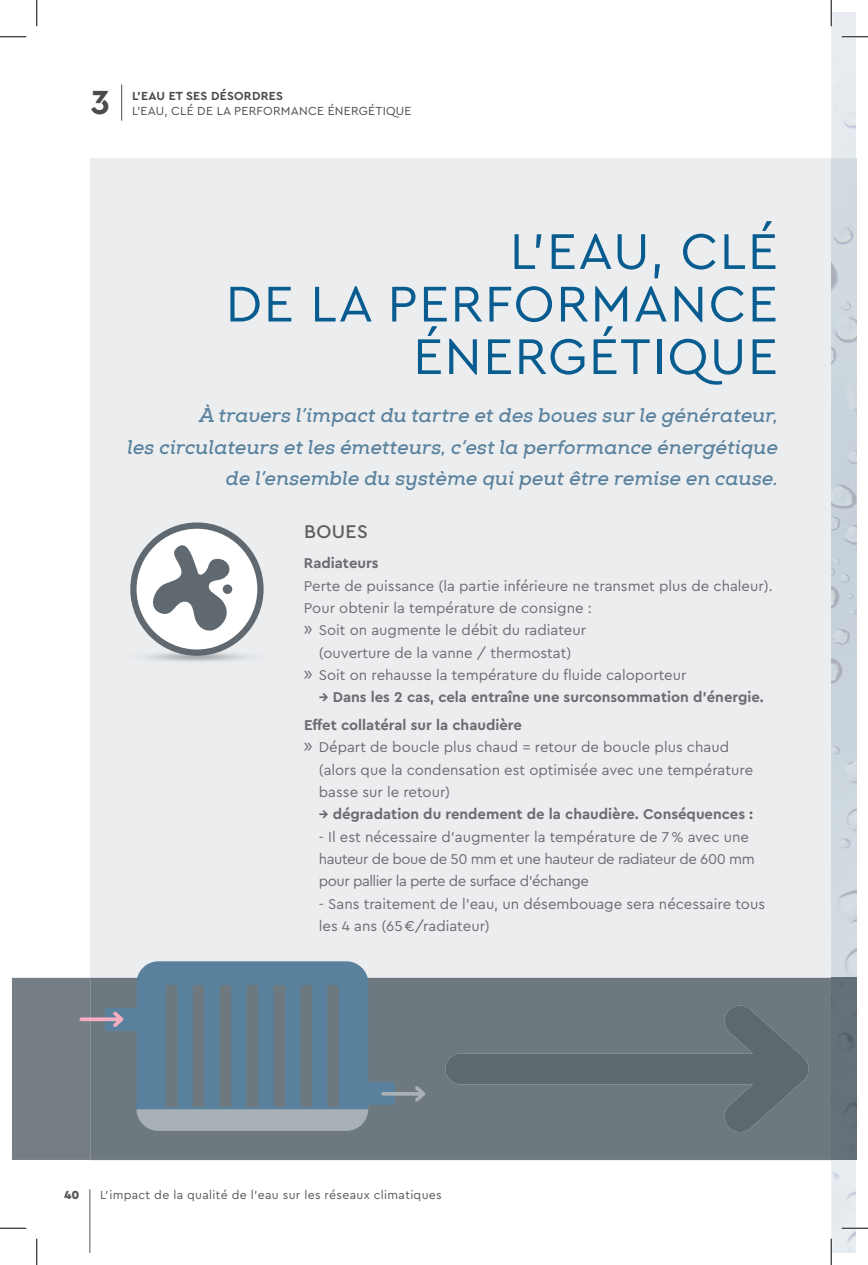
<style>
.page{position:relative;width:868px;height:1265px;background:#fff}
.page>*{position:absolute;margin:0;border:0;box-sizing:border-box;transform-origin:0 0}
.t1{font:52.5px/52.5px "Cera PRO";letter-spacing:.03em;color:#085c8f;text-align:right}
.t2{font:700 35px "Cera Stencil PRO";color:#4b4c4d}
.t3{font:italic 700 19.25px/31.5px "Nexa Slab";letter-spacing:.01em;color:#59819d;text-align:right}
.t4{font:500 19.25px "Cera PRO";letter-spacing:.02em;color:#5f5f62}
.t5{font:14.88px/22.4px "Cera PRO";color:#6c6d70}
.t6{font:700 14.88px/27.7px "Cera PRO";color:#6c6d70}
.t7{font:14.88px/22.4px "Cera PRO";letter-spacing:-.03em;color:#6c6d70}
.t8{font:12.25px "Cera PRO";letter-spacing:.025em;color:#57585a}
.t9{font:12.25px "Cera PRO";letter-spacing:.02em;color:#4b4c4d}
.t10{font:700 12.25px "Cera PRO";letter-spacing:.02em;color:#4b4c4d}
.t11{font:900 12.25px "Cera PRO";color:#57585a}
.s1{font-family:"Myriad Pro";font-size:21px}
</style>
<div class="page">
<hr style="left:89px;top:1188px;width:1px;height:64px;background:#57585a">
<hr style="left:121px;top:84px;width:1px;height:37px;background:#4b4c4d">
<div style="left:90px;top:158px;width:765px;height:1001px;background:#ebedef"></div>
<div style="left:830px;top:12px;width:25px;height:1240px;background:#e7ecf0"></div>
<img style="left:830px;top:158px;width:25px;height:1001px">
<div style="left:12px;top:977px;width:78px;height:182px;background:#747e84"></div>
<div style="left:90px;top:977px;width:740px;height:182px;background:#6e797f"></div>
<svg style="left:830px;top:1159px;width:25px;height:1px"></svg>
<svg style="left:445px;top:1005px;width:363px;height:126px;background:#69747a"></svg>
<img style="left:146px;top:646px;width:101px;height:16px">
<svg style="left:133px;top:525px;width:127px;height:127px;background:#e3e4e5"></svg>
<div style="left:130px;top:522px;width:133px;height:133px;border:6px solid #5f696f;border-radius:50%"></div>
<svg style="left:147px;top:538px;width:88px;height:96px;background:#bdc1c3"></svg>
<div style="left:223px;top:584px;width:9px;height:10px;background:#5f696f;border-radius:50%"></div>
<div style="left:359px;top:1082px;width:35px;height:22px;background:#59819d"></div>
<div style="left:106px;top:1007px;width:35px;height:23px;background:#59819d"></div>
<svg style="left:79px;top:1011px;width:44px;height:15px"></svg>
<svg style="left:381px;top:1085px;width:44px;height:16px"></svg>
<svg style="left:136px;top:961px;width:232px;height:169px;background:#688598"></svg>
<hr style="left:841px;top:36px;width:26px;height:2px;background:#fff">
<hr style="left:841px;top:1226px;width:26px;height:2px;background:#fff">
<hr style="left:829px;top:0;width:3px;height:26px;background:#fff">
<hr style="left:829px;top:1238px;width:3px;height:26px;background:#fff">
<svg style="left:0;top:36px;width:26px;height:1px"></svg>
<svg style="left:841px;top:36px;width:26px;height:1px"></svg>
<svg style="left:0;top:1227px;width:26px;height:1px"></svg>
<svg style="left:841px;top:1227px;width:26px;height:1px"></svg>
<svg style="left:36px;top:0;width:1px;height:26px"></svg>
<svg style="left:36px;top:1238px;width:1px;height:26px"></svg>
<svg style="left:830px;top:0;width:1px;height:26px"></svg>
<svg style="left:830px;top:1238px;width:1px;height:26px"></svg>
<h2 class="t2" style="left:91px;top:79px;width:21px">3</h2>
<p class="t10" style="left:132px;top:87px;width:152px">L’EAU ET SES DÉSORDRES</p>
<p class="t9" style="left:132px;top:102px;width:281px">L’EAU, CLÉ DE LA PERFORMANCE ÉNERGÉTIQUE</p>
<h1 class="t1" style="left:225px;top:223px;width:553px">L’EAU, CLÉ<br>DE LA PERFORMANCE<br>ÉNERGÉTIQUE</h1>
<p class="t3" style="left:127px;top:400px;width:651px">À travers l’impact du tartre et des boues sur le générateur,<br>les circulateurs et les émetteurs, c’est la performance énergétique de l’ensemble du système qui peut être remise en cause.</p>
<p class="t4" style="left:304px;top:518px;width:65px">BOUES</p>
<p class="t6" style="left:304px;top:548px;width:76px">Radiateurs</p>
<p class="t5" style="left:304px;top:573px;width:470px">Perte de puissance (la partie inférieure ne transmet plus de chaleur).</p>
<p class="t5" style="left:304px;top:596px;width:289px">Pour obtenir la température de consigne :</p>
<p class="t5" style="left:304px;top:618px;width:283px"><span class="s1">»</span> Soit on augmente le débit du radiateur</p>
<p class="t5" style="left:319px;top:640px;width:254px">(ouverture de la vanne / thermostat)</p>
<p class="t5" style="left:304px;top:663px;width:384px"><span class="s1">»</span> Soit on rehausse la température du fluide caloporteur</p>
<p class="t6" style="left:304px;top:682px;width:461px;text-indent:15px">→ Dans les 2 cas, cela entraîne une surconsommation d’énergie.<br>Effet collatéral sur la chaudière</p>
<p class="t5" style="left:319px;top:735px;width:435px;text-indent:-15px"><span class="s1">»</span> Départ de boucle plus chaud = retour de boucle plus chaud (alors que la condensation est optimisée avec une température basse sur le retour)</p>
<p class="t6" style="left:319px;top:799px;width:436px">→ dégradation du rendement de la chaudière. Conséquences :</p>
<p class="t7" style="left:319px;top:824px;width:437px">- Il est nécessaire d’augmenter la température de 7 % avec une hauteur de boue de 50 mm et une hauteur de radiateur de 600 mm pour pallier la perte de surface d’échange</p>
<p class="t5" style="left:319px;top:891px;width:447px">- Sans traitement de l’eau, un désembouage sera nécessaire tous les 4 ans (65 €/radiateur)</p>
<p class="t11" style="left:64px;top:1186px;width:17px">40</p>
<p class="t8" style="left:100px;top:1186px;width:343px">L’impact de la qualité de l’eau sur les réseaux climatiques</p>
</div>
